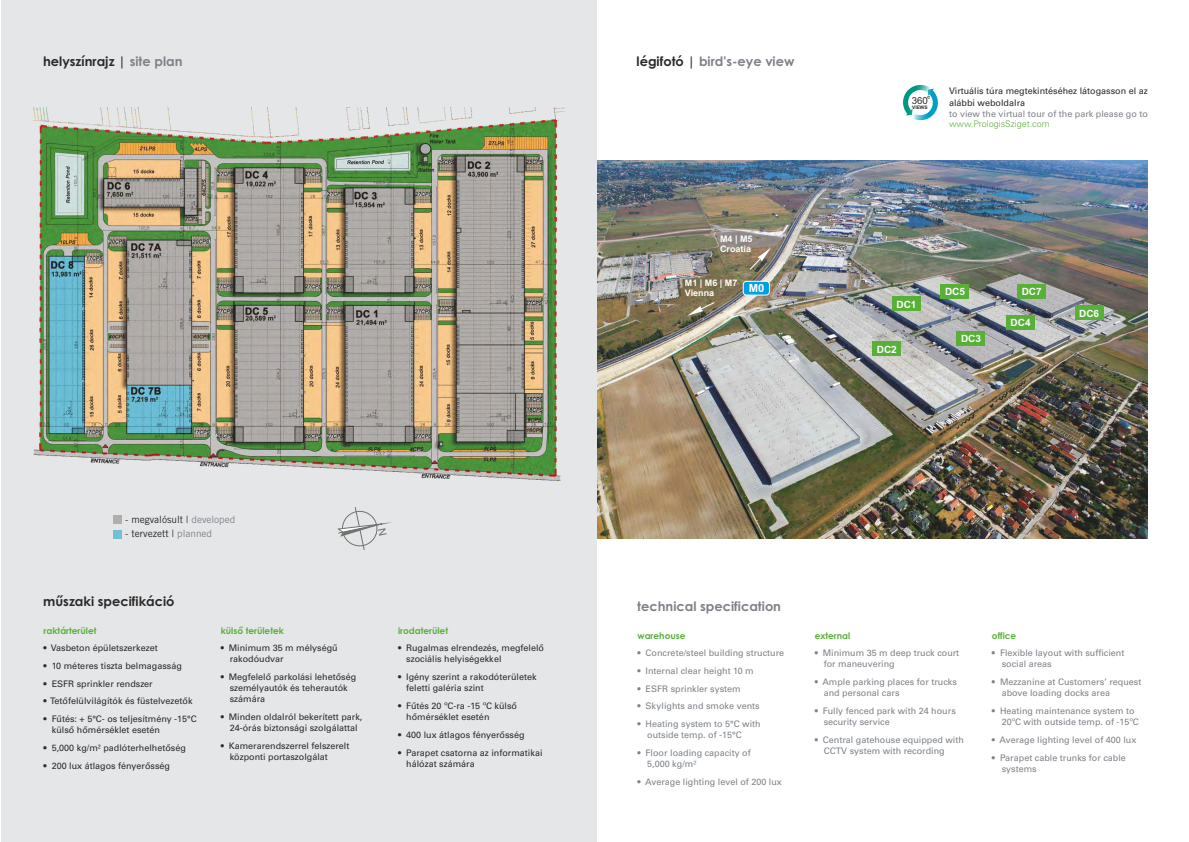
<style>
.page{position:relative;width:1189px;height:842px;background:#fff}
.page>*{position:absolute;margin:0;border:0;box-sizing:border-box;transform-origin:0 0}
.t1{font:700 13px "Century Gothic";color:#7e8288}
.t2{font:700 13px "Century Gothic";color:#2b2a29}
.t3{font:700 11.3px "Arial";color:#fefefe}
.t4{font:10px "Trade Gothic LT Pro";color:#2b2a29}
.t5{font:700 10px "Arial";color:#fefefe}
.t6{font:9.7px "Arial";color:#2b2a29}
.t7{font:9px/11.1px "Univers Com 55 Roman";color:#2b2a29}
.t8{font:9px/11.1px "Univers Com 55 Roman";color:#7e8288}
.t9{font:700 9px "Century Gothic";color:#59b039}
.t10{font:700 9px/10.1px "Arial";color:#fefefe}
.t11{font:300 9px "Univers Com 45";color:#59b039}
.t12{font:700 4.8px "Arial";color:#2b2a29}
.s1{color:#7e8288}
.s2{color:#2b2a29}
</style>
<div class="page">
<img style="left:596px;top:161px;width:552px;height:378px">
<div style="left:1px;top:0;width:595px;height:842px;background:#e5e6e8"></div>
<img style="left:33px;top:107px;width:532px;height:374px">
<div style="left:743px;top:281px;width:26px;height:14px;background:#00a0e3;border:1px solid #fefefe;border-radius:3px"></div>
<svg style="left:750px;top:248px;width:21px;height:22px"></svg>
<svg style="left:687px;top:302px;width:27px;height:14px"></svg>
<div style="left:956px;top:331px;width:29px;height:15px;background:#59b039"></div>
<div style="left:1006px;top:315px;width:28px;height:14px;background:#59b039"></div>
<div style="left:1075px;top:306px;width:28px;height:14px;background:#59b039"></div>
<div style="left:1017px;top:284px;width:28px;height:14px;background:#59b039"></div>
<div style="left:892px;top:297px;width:28px;height:14px;background:#59b039"></div>
<div style="left:940px;top:285px;width:29px;height:14px;background:#59b039"></div>
<div style="left:872px;top:342px;width:29px;height:14px;background:#59b039"></div>
<svg style="left:903px;top:85px;width:35px;height:36px"></svg>
<div style="left:113px;top:515px;width:9px;height:9px;background:#b1aead"></div>
<div style="left:113px;top:530px;width:9px;height:9px;background:#71c0d6"></div>
<svg style="left:338px;top:507px;width:49px;height:43px"></svg>
<h1 class="t2" style="left:43px;top:57px;width:141px">helyszínrajz | <span class="s1">site plan</span></h1>
<h1 class="t1" style="left:636px;top:57px;width:159px"><span class="s2">légifotó |</span> bird's-eye view</h1>
<p class="t6" style="left:911px;top:97px;width:20px">360°</p>
<p class="t12" style="left:912px;top:105px;width:17px">VIEWS</p>
<p class="t7" style="left:949px;top:87px;width:200px">Virtuális túra megtekintéséhez látogasson el az alábbi weboldalra</p>
<p class="t8" style="left:949px;top:109px;width:200px">to view the virtual tour of the park please go to</p>
<p class="t11" style="left:949px;top:121px;width:102px">www.PrologisSziget.com</p>
<p class="t10" style="left:720px;top:235px;width:34px">M4 | M5<br>Croatia</p>
<p class="t10" style="left:685px;top:279px;width:54px">M1 | M6 | M7<br>Vienna</p>
<p class="t3" style="left:749px;top:284px;width:17px">M0</p>
<p class="t5" style="left:945px;top:288px;width:21px">DC5</p>
<p class="t5" style="left:1021px;top:288px;width:21px">DC7</p>
<p class="t5" style="left:896px;top:300px;width:21px">DC1</p>
<p class="t5" style="left:1010px;top:318px;width:21px">DC4</p>
<p class="t5" style="left:1079px;top:309px;width:21px">DC6</p>
<p class="t5" style="left:961px;top:335px;width:21px">DC3</p>
<p class="t5" style="left:877px;top:345px;width:21px">DC2</p>
<p class="t4" style="left:125px;top:513px;width:112px">- megvalósult | <span class="s1">developed</span></p>
<p class="t4" style="left:125px;top:528px;width:88px">- tervezett | <span class="s1">planned</span></p>
<h1 class="t2" style="left:43px;top:596px;width:133px">műszaki specifikáció</h1>
<h1 class="t1" style="left:637px;top:601px;width:145px">technical specification</h1>
<p class="t9" style="left:44px;top:627px;width:54px">raktárterület</p>
<p class="t7" style="left:44px;top:643px;width:116px">• Vasbeton épületszerkezet</p>
<p class="t7" style="left:44px;top:661px;width:140px">• 10 méteres tiszta belmagasság</p>
<p class="t7" style="left:44px;top:679px;width:111px">• ESFR sprinkler rendszer</p>
<p class="t7" style="left:44px;top:697px;width:150px">• Tetőfelülvilágítók és füstelvezetők</p>
<p class="t7" style="left:52px;top:715px;width:146px;text-indent:-8px">• Fűtés: + 5°C- os teljesítmény -15°C külső hőmérséklet esetén</p>
<p class="t7" style="left:44px;top:744px;width:144px">• 5,000 kg/m² padlóterhelhetőség</p>
<p class="t7" style="left:44px;top:761px;width:128px">• 200 lux átlagos fényerősség</p>
<p class="t9" style="left:221px;top:627px;width:65px">külső területek</p>
<p class="t7" style="left:230px;top:643px;width:110px;text-indent:-9px">• Minimum 35 m mélységű rakodóudvar</p>
<p class="t7" style="left:230px;top:672px;width:128px;text-indent:-9px">• Megfelelő parkolási lehetőség személyautók és teherautók számára</p>
<p class="t7" style="left:221px;top:712px;width:143px;text-align:center">• Minden oldalról bekerített park,<br>24-órás biztonsági szolgálattal</p>
<p class="t7" style="left:230px;top:741px;width:121px;text-indent:-9px">• Kamerarendszerrel felszerelt központi portaszolgálat</p>
<p class="t9" style="left:398px;top:627px;width:52px">irodaterület</p>
<p class="t7" style="left:406px;top:643px;width:139px;text-indent:-8px">• Rugalmas elrendezés, megfelelő szociális helyiségekkel</p>
<p class="t7" style="left:406px;top:672px;width:132px;text-indent:-8px">• Igény szerint a rakodóterületek feletti galéria szint</p>
<p class="t7" style="left:406px;top:701px;width:112px;text-indent:-8px">• Fűtés 20 ºC-ra -15 ºC külső hőmérséklet esetén</p>
<p class="t7" style="left:398px;top:730px;width:128px">• 400 lux átlagos fényerősség</p>
<p class="t7" style="left:406px;top:748px;width:138px;text-indent:-8px">• Parapet csatorna az informatikai hálózat számára</p>
<p class="t9" style="left:637px;top:632px;width:50px">warehouse</p>
<p class="t8" style="left:637px;top:648px;width:148px">• Concrete/steel building structure</p>
<p class="t8" style="left:637px;top:666px;width:118px">• Internal clear height 10 m</p>
<p class="t8" style="left:637px;top:684px;width:105px">• ESFR sprinkler system</p>
<p class="t8" style="left:637px;top:702px;width:124px">• Skylights and smoke vents</p>
<p class="t8" style="left:647px;top:719px;width:115px;text-indent:-10px">• Heating system to 5°C with outside temp. of -15°C</p>
<p class="t8" style="left:647px;top:748px;width:105px;text-indent:-10px">• Floor loading capacity of<br>5,000 kg/m²</p>
<p class="t8" style="left:637px;top:777px;width:146px">• Average lighting level of 200 lux</p>
<p class="t9" style="left:814px;top:632px;width:37px">external</p>
<p class="t8" style="left:823px;top:648px;width:137px;text-indent:-9px">• Minimum 35 m deep truck court for maneuvering</p>
<p class="t8" style="left:823px;top:677px;width:135px;text-indent:-9px">• Ample parking places for trucks and personal cars</p>
<p class="t8" style="left:823px;top:706px;width:134px;text-indent:-9px">• Fully fenced park with 24 hours security service</p>
<p class="t8" style="left:823px;top:735px;width:142px;text-indent:-9px">• Central gatehouse equipped with<br>CCTV system with recording</p>
<p class="t9" style="left:992px;top:632px;width:26px">office</p>
<p class="t8" style="left:1001px;top:648px;width:124px;text-indent:-10px">• Flexible layout with sufficient social areas</p>
<p class="t8" style="left:1001px;top:677px;width:141px;text-indent:-10px">• Mezzanine at Customers’ request above loading docks area</p>
<p class="t8" style="left:1001px;top:706px;width:138px;text-indent:-10px">• Heating maintenance system to<br>20ºC with outside temp. of -15ºC</p>
<p class="t8" style="left:992px;top:735px;width:146px">• Average lighting level of 400 lux</p>
<p class="t8" style="left:1001px;top:753px;width:126px;text-indent:-10px">• Parapet cable trunks for cable systems</p>
</div>
